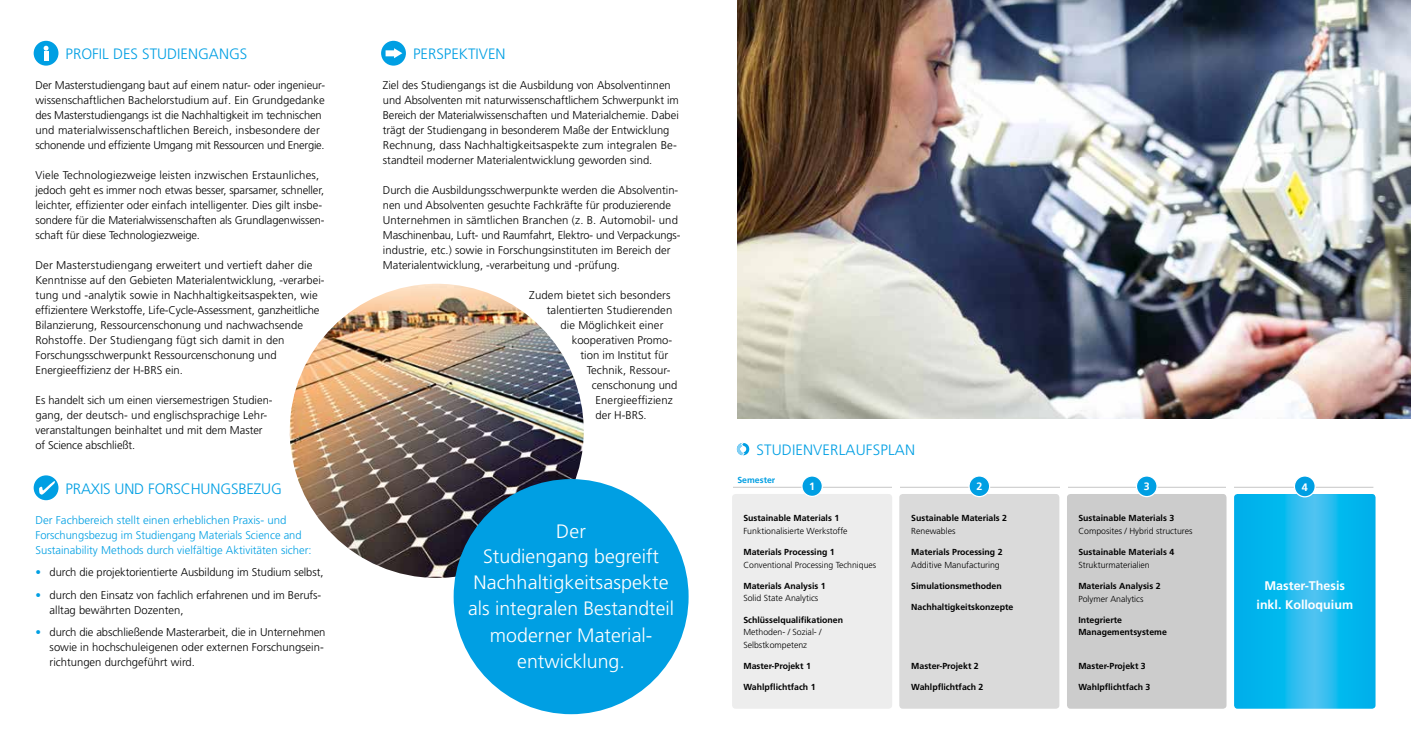
<style>
.page{position:relative;width:1411px;height:745px;background:#fff}
.page>*{position:absolute;margin:0;border:0;box-sizing:border-box;transform-origin:0 0}
.t1{font:300 19.38px/26px "Frutiger";color:#fff;text-align:center}
.t2{font:300 15px "Frutiger";color:#009fe3}
.t3{font:700 12.5px/18.8px "Frutiger";color:#fff;text-align:center}
.t4{font:300 11.25px/15px "Frutiger";color:#000}
.t5{font:300 11.25px/15px "Frutiger";color:#009fe3}
.t6{font:700 10.75px "Frutiger";color:#fff}
.t7{font:700 10.62px "Frutiger";color:#fff}
.t8{font:700 8.75px/12.5px "Frutiger";color:#000}
.t9{font:300 8.75px/12.5px "Frutiger";color:#000}
.t10{font:700 8.75px "Frutiger";color:#009fe3}
.s1{color:#009fe3}
</style>
<div class="page">
<svg style="left:1234px;top:493px;width:141px;height:215px;background:#15b8ed"></svg>
<div style="left:732px;top:493px;width:160px;height:215px;background:#ededed;border-radius:3px"></div>
<div style="left:899px;top:493px;width:160px;height:215px;background:#dadada;border-radius:3px"></div>
<hr style="left:733px;top:486px;width:640px;height:1px;background:#c6c6c6">
<img style="left:737px;top:0;width:673px;height:418px">
<div style="left:1066px;top:493px;width:160px;height:215px;background:#ccc;border-radius:3px"></div>
<div style="left:801px;top:475px;width:21px;height:21px;background:#009fe3;border-radius:50%"></div>
<div style="left:801px;top:475px;width:22px;height:21px;border:1px solid #fff;border-radius:50%"></div>
<div style="left:969px;top:475px;width:20px;height:21px;background:#009fe3;border-radius:50%"></div>
<div style="left:968px;top:475px;width:22px;height:22px;border:1px solid #fff;border-radius:50%"></div>
<div style="left:1136px;top:475px;width:20px;height:21px;background:#009fe3;border-radius:50%"></div>
<div style="left:1135px;top:475px;width:22px;height:22px;border:1px solid #fff;border-radius:50%"></div>
<div style="left:1294px;top:475px;width:21px;height:21px;background:#009fe3;border-radius:50%"></div>
<div style="left:1293px;top:475px;width:22px;height:22px;border:1px solid #fff;border-radius:50%"></div>
<div style="left:381px;top:41px;width:25px;height:25px;background:#009fe3;border-radius:50%"></div>
<svg style="left:385px;top:48px;width:17px;height:10px"></svg>
<img style="left:290px;top:283px;width:293px;height:294px;border-radius:147px">
<div style="left:453px;top:479px;width:235px;height:234px;background:#009fe3;border-radius:50%"></div>
<div style="left:34px;top:41px;width:24px;height:25px;background:#009fe3;border-radius:50%"></div>
<svg style="left:44px;top:46px;width:5px;height:15px"></svg>
<div style="left:34px;top:475px;width:24px;height:25px;background:#009fe3;border-radius:50%"></div>
<svg style="left:39px;top:481px;width:16px;height:13px"></svg>
<svg style="left:736px;top:442px;width:14px;height:14px"></svg>
<div style="left:892px;top:482px;width:7px;height:10px;background:#fff"></div>
<div style="left:1059px;top:482px;width:8px;height:10px;background:#fff"></div>
<div style="left:1226px;top:482px;width:7px;height:10px;background:#fff"></div>
<h2 class="t2" style="left:66px;top:45px;width:183px">PROFIL DES STUDIENGANGS</h2>
<p class="t4" style="left:35px;top:77px;width:291px">Der Masterstudiengang baut auf einem natur- oder ingenieur&shy;wissenschaftlichen Bachelorstudium auf. Ein Grundgedanke des Masterstudiengangs ist die Nachhaltigkeit im technischen und materialwissenschaftlichen Bereich, insbesondere der schonende und effiziente Umgang mit Ressourcen und Energie.</p>
<p class="t4" style="left:35px;top:167px;width:291px">Viele Technologiezweige leisten inzwischen Erstaunliches, jedoch geht es immer noch etwas besser, sparsamer, schneller, leichter, effizienter oder einfach intelligenter. Dies gilt insbe&shy;sondere für die Materialwissenschaften als Grundlagenwissen&shy;schaft für diese Technologiezweige.</p>
<p class="t4" style="left:35px;top:257px;width:290px">Der Masterstudiengang erweitert und vertieft daher die Kenntnisse auf den Gebieten Materialentwicklung, -verarbei&shy;tung und -analytik sowie in Nachhaltigkeitsaspekten, wie effizientere Werkstoffe, Life-Cycle-Assessment, ganzheitliche Bilanzierung, Ressourcenschonung und nachwachsende Rohstoffe. Der Studiengang fügt sich damit in den Forschungsschwerpunkt Ressourcenschonung und Energieeffizienz der H-BRS ein.</p>
<p class="t4" style="left:35px;top:392px;width:239px">Es handelt sich um einen viersemestrigen Studien&shy;gang, der deutsch- und englischsprachige Lehr&shy;veranstaltungen beinhaltet und mit dem Master of Science abschließt.</p>
<h2 class="t2" style="left:66px;top:480px;width:218px">PRAXIS UND FORSCHUNGSBEZUG</h2>
<p class="t5" style="left:35px;top:512px;width:278px">Der Fachbereich stellt einen erheblichen Praxis- und<br>Forschungsbezug im Studiengang Materials Science and<br>Sustainability Methods durch vielfältige Aktivitäten sicher:</p>
<p class="t4" style="left:35px;top:564px;width:289px"><span class="s1">•</span> durch die projektorientierte Ausbildung im Studium selbst,</p>
<p class="t4" style="left:50px;top:586px;width:273px;text-indent:-14px"><span class="s1">•</span> durch den Einsatz von fachlich erfahrenen und im Berufs&shy;alltag bewährten Dozenten,</p>
<p class="t4" style="left:50px;top:624px;width:277px;text-indent:-14px"><span class="s1">•</span> durch die abschließende Masterarbeit, die in Unternehmen sowie in hochschuleigenen oder externen Forschungsein&shy;richtungen durchgeführt wird.</p>
<h2 class="t2" style="left:413px;top:45px;width:94px">PERSPEKTIVEN</h2>
<p class="t4" style="left:383px;top:77px;width:297px">Ziel des Studiengangs ist die Ausbildung von Absolventinnen und Absolventen mit naturwissenschaftlichem Schwerpunkt im Bereich der Materialwissenschaften und Materialchemie. Dabei trägt der Studiengang in besonderem Maße der Entwicklung Rechnung, dass Nachhaltigkeitsaspekte zum integralen Be&shy;standteil moderner Materialentwicklung geworden sind.</p>
<p class="t4" style="left:383px;top:182px;width:299px">Durch die Ausbildungsschwerpunkte werden die Absolventin&shy;nen und Absolventen gesuchte Fachkräfte für produzierende Unternehmen in sämtlichen Branchen (z. B. Automobil- und Maschinenbau, Luft- und Raumfahrt, Elektro- und Verpackungs&shy;industrie, etc.) sowie in Forschungsinstituten im Bereich der Materialentwicklung, -verarbeitung und -prüfung.</p>
<p class="t4" style="left:529px;top:287px;width:143px">Zudem bietet sich besonders</p>
<p class="t4" style="left:546px;top:302px;width:127px">talentierten Studierenden</p>
<p class="t4" style="left:560px;top:317px;width:104px">die Möglichkeit einer</p>
<p class="t4" style="left:571px;top:332px;width:102px">kooperativen Promo-</p>
<p class="t4" style="left:580px;top:347px;width:89px">tion im Institut für</p>
<p class="t4" style="left:586px;top:362px;width:85px">Technik, Ressour-</p>
<p class="t4" style="left:591px;top:377px;width:87px">censchonung und</p>
<p class="t4" style="left:595px;top:392px;width:79px">Energieeffizienz</p>
<p class="t4" style="left:595px;top:407px;width:53px">der H-BRS.</p>
<h1 class="t1" style="left:468px;top:517px;width:207px">Der<br>Studiengang begreift<br>Nachhaltigkeitsaspekte als integralen Bestandteil moderner Material&shy;entwicklung.</h1>
<h2 class="t2" style="left:756px;top:440px;width:160px">STUDIENVERLAUFSPLAN</h2>
<p class="t7" style="left:809px;top:480px;width:7px">1</p>
<p class="t6" style="left:976px;top:480px;width:7px">2</p>
<p class="t6" style="left:1143px;top:480px;width:7px">3</p>
<p class="t6" style="left:1301px;top:480px;width:8px">4</p>
<p class="t10" style="left:737px;top:474px;width:39px">Semester</p>
<p class="t8" style="left:743px;top:511px;width:97px">Sustainable Materials 1</p>
<p class="t9" style="left:743px;top:524px;width:106px">Funktionalisierte Werkstoffe</p>
<p class="t8" style="left:743px;top:545px;width:93px">Materials Processing 1</p>
<p class="t9" style="left:743px;top:558px;width:134px">Conventional Processing Techniques</p>
<p class="t8" style="left:743px;top:579px;width:84px">Materials Analysis 1</p>
<p class="t9" style="left:743px;top:591px;width:76px">Solid State Analytics</p>
<p class="t8" style="left:743px;top:613px;width:101px">Schlüsselqualifikationen</p>
<p class="t9" style="left:743px;top:625px;width:80px">Methoden- / Sozial- /<br>Selbstkompetenz</p>
<p class="t8" style="left:743px;top:659px;width:69px">Master-Projekt 1</p>
<p class="t8" style="left:743px;top:680px;width:74px">Wahlpflichtfach 1</p>
<p class="t8" style="left:911px;top:511px;width:97px">Sustainable Materials 2</p>
<p class="t9" style="left:911px;top:524px;width:46px">Renewables</p>
<p class="t8" style="left:911px;top:545px;width:93px">Materials Processing 2</p>
<p class="t9" style="left:911px;top:558px;width:90px">Additive Manufacturing</p>
<p class="t8" style="left:911px;top:579px;width:92px">Simulationsmethoden</p>
<p class="t8" style="left:911px;top:600px;width:104px">Nachhaltigkeitskonzepte</p>
<p class="t8" style="left:911px;top:659px;width:69px">Master-Projekt 2</p>
<p class="t8" style="left:911px;top:680px;width:74px">Wahlpflichtfach 2</p>
<p class="t8" style="left:1078px;top:511px;width:97px">Sustainable Materials 3</p>
<p class="t9" style="left:1078px;top:524px;width:116px">Composites / Hybrid structures</p>
<p class="t8" style="left:1078px;top:545px;width:97px">Sustainable Materials 4</p>
<p class="t9" style="left:1078px;top:558px;width:73px">Strukturmaterialien</p>
<p class="t8" style="left:1078px;top:579px;width:84px">Materials Analysis 2</p>
<p class="t9" style="left:1078px;top:592px;width:67px">Polymer Analytics</p>
<p class="t8" style="left:1078px;top:613px;width:90px">Integrierte<br>Managementsysteme</p>
<p class="t8" style="left:1078px;top:659px;width:69px">Master-Projekt 3</p>
<p class="t8" style="left:1078px;top:680px;width:74px">Wahlpflichtfach 3</p>
<p class="t3" style="left:1256px;top:575px;width:98px">Master-Thesis inkl. Kolloquium</p>
</div>
